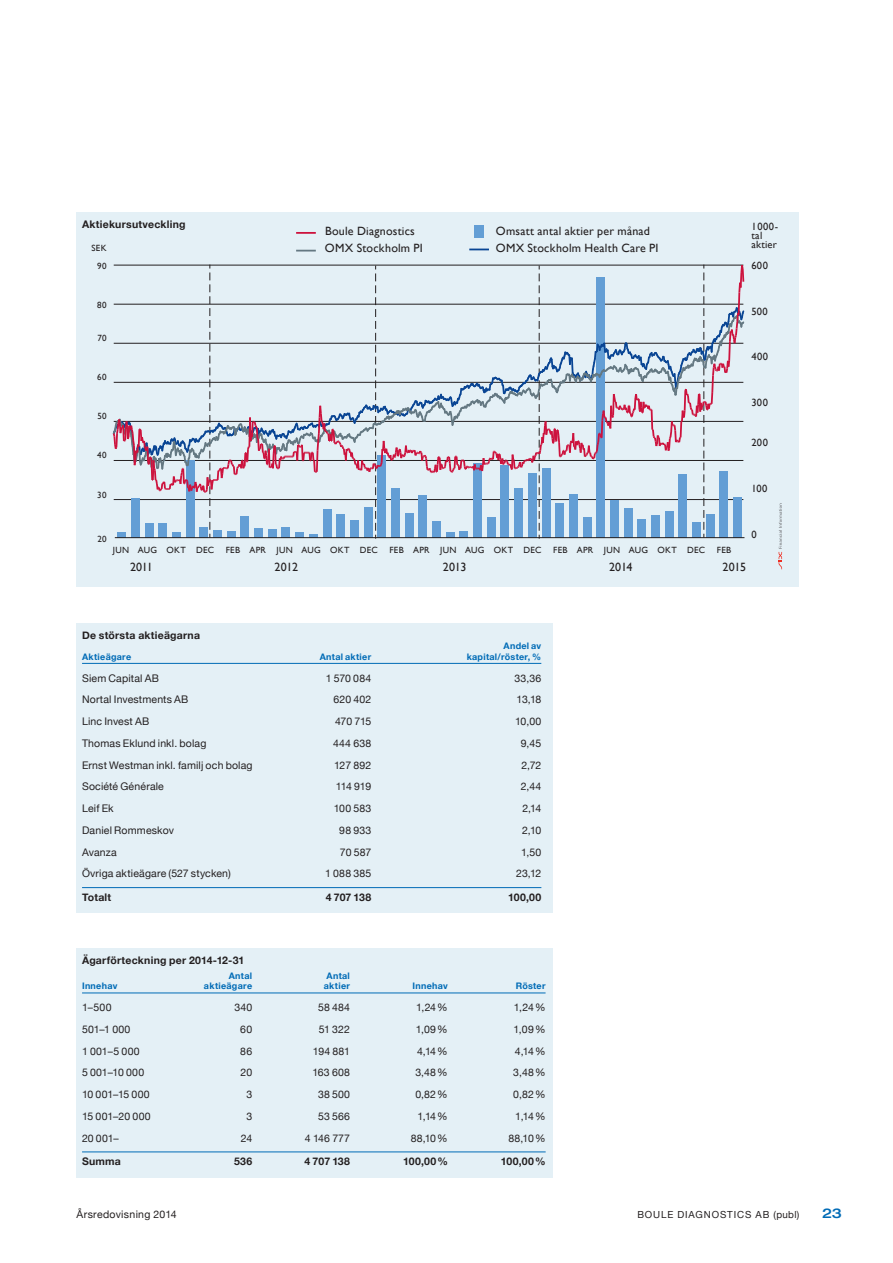
<style>
.page{position:relative;width:893px;height:1263px;background:#fff}
.page>*{position:absolute;margin:0;border:0;box-sizing:border-box;transform-origin:0 0}
.t1{font:500 expanded 13.5px "Helvetica Neue";color:#006bb6}
.t2{font:12px "Gill Sans";letter-spacing:.02em;color:#231f20}
.not_tabell_standard{font:10.5px "Helvetica Neue";letter-spacing:.015em;color:#231f20}
._02_Mellanrubrik_2{font:700 10.5px "Helvetica Neue";letter-spacing:.02em;color:#231f20}
.Not_summa_6t{font:700 10.5px "Helvetica Neue";letter-spacing:.02em;color:#231f20}
.t3{font:10.5px/9px "Gill Sans";letter-spacing:.035em;color:#231f20}
.t4{font:9.75px "Helvetica Neue";letter-spacing:.09em;color:#231f20}
.Not_top_tsek_datum_6{font:700 9px "Helvetica Neue";letter-spacing:.03em;color:#006bb6}
.t5{font:9px "Gill Sans";letter-spacing:.035em;color:#231f20}
</style>
<div class="page">
<div style="left:77px;top:213px;width:722px;height:374px;background:#e4f0f6"></div>
<div style="left:77px;top:948px;width:476px;height:230px;background:#e4f0f6"></div>
<hr style="left:82px;top:993px;width:464px;height:1px;background:#006bb6">
<hr style="left:82px;top:1151px;width:464px;height:1px;background:#006bb6">
<svg style="left:112px;top:264px;width:633px;height:275px"></svg>
<div style="left:475px;top:225px;width:9px;height:13px;background:#639ed5"></div>
<svg style="left:296px;top:250px;width:20px;height:1px"></svg>
<svg style="left:469px;top:249px;width:20px;height:1px"></svg>
<hr style="left:296px;top:232px;width:20px;height:2px;background:#cd123d">
<svg style="left:779px;top:503px;width:3px;height:66px"></svg>
<hr style="left:115px;top:537px;width:629px;height:1px;background:#231f20">
<div style="left:77px;top:623px;width:476px;height:289px;background:#e4f0f6"></div>
<hr style="left:82px;top:663px;width:459px;height:1px;background:#006bb6">
<hr style="left:82px;top:887px;width:459px;height:1px;background:#006bb6">
<p class="_02_Mellanrubrik_2" style="left:82px;top:218px;width:105px">Aktiekursutveckling</p>
<p class="t2" style="left:325px;top:224px;width:91px">Boule Diagnostics</p>
<p class="t2" style="left:496px;top:224px;width:156px">Omsatt antal aktier per månad</p>
<p class="t5" style="left:91px;top:242px;width:17px">SEK</p>
<p class="t2" style="left:325px;top:241px;width:99px">OMX Stockholm PI</p>
<p class="t2" style="left:496px;top:241px;width:164px">OMX Stockholm Health Care PI</p>
<p class="t5" style="left:97px;top:261px;width:11px">90</p>
<p class="t5" style="left:97px;top:300px;width:11px">80</p>
<p class="t5" style="left:98px;top:333px;width:11px">70</p>
<p class="t5" style="left:97px;top:372px;width:11px">60</p>
<p class="t5" style="left:97px;top:411px;width:11px">50</p>
<p class="t5" style="left:97px;top:450px;width:11px">40</p>
<p class="t5" style="left:97px;top:489px;width:11px">30</p>
<p class="t5" style="left:97px;top:534px;width:11px">20</p>
<p class="t5" style="left:113px;top:544px;width:103px">JUN AUG OKT DEC</p>
<p class="t5" style="left:226px;top:544px;width:154px">FEB APR JUN AUG OKT DEC</p>
<p class="t5" style="left:389px;top:544px;width:154px">FEB APR JUN AUG OKT DEC</p>
<p class="t5" style="left:553px;top:544px;width:154px">FEB APR JUN AUG OKT DEC</p>
<p class="t5" style="left:717px;top:544px;width:16px">FEB</p>
<p class="t3" style="left:751px;top:222px;width:28px">1000- tal aktier</p>
<p class="t3" style="left:751px;top:261px;width:18px">600</p>
<p class="t3" style="left:751px;top:307px;width:18px">500</p>
<p class="t3" style="left:751px;top:352px;width:18px">400</p>
<p class="t3" style="left:751px;top:398px;width:18px">300</p>
<p class="t3" style="left:751px;top:439px;width:18px">200</p>
<p class="t3" style="left:751px;top:484px;width:18px">100</p>
<p class="t3" style="left:751px;top:530px;width:7px">0</p>
<p class="t2" style="left:130px;top:560px;width:24px">2011</p>
<p class="t2" style="left:275px;top:560px;width:25px">2012</p>
<p class="t2" style="left:443px;top:560px;width:25px">2013</p>
<p class="t2" style="left:609px;top:560px;width:25px">2014</p>
<p class="t2" style="left:722px;top:560px;width:25px">2015</p>
<p class="_02_Mellanrubrik_2" style="left:82px;top:628px;width:119px">De största aktieägarna</p>
<p class="Not_top_tsek_datum_6" style="left:504px;top:640px;width:39px">Andel av</p>
<p class="Not_top_tsek_datum_6" style="left:82px;top:651px;width:51px">Aktieägare</p>
<p class="Not_top_tsek_datum_6" style="left:320px;top:651px;width:53px">Antal aktier</p>
<p class="Not_top_tsek_datum_6" style="left:467px;top:651px;width:76px">kapital/röster, %</p>
<p class="not_tabell_standard" style="left:82px;top:671px;width:78px">Siem Capital AB</p>
<p class="not_tabell_standard" style="left:326px;top:671px;width:47px">1 570 084</p>
<p class="not_tabell_standard" style="left:514px;top:671px;width:28px">33,36</p>
<p class="not_tabell_standard" style="left:82px;top:693px;width:108px">Nortal Investments AB</p>
<p class="not_tabell_standard" style="left:334px;top:693px;width:39px">620 402</p>
<p class="not_tabell_standard" style="left:517px;top:693px;width:26px">13,18</p>
<p class="not_tabell_standard" style="left:82px;top:715px;width:69px">Linc Invest AB</p>
<p class="not_tabell_standard" style="left:335px;top:715px;width:38px">470 715</p>
<p class="not_tabell_standard" style="left:515px;top:715px;width:28px">10,00</p>
<p class="not_tabell_standard" style="left:82px;top:737px;width:126px">Thomas Eklund inkl. bolag</p>
<p class="not_tabell_standard" style="left:333px;top:737px;width:40px">444 638</p>
<p class="not_tabell_standard" style="left:521px;top:737px;width:22px">9,45</p>
<p class="not_tabell_standard" style="left:82px;top:758px;width:172px">Ernst Westman inkl. familj och bolag</p>
<p class="not_tabell_standard" style="left:334px;top:758px;width:39px">127 892</p>
<p class="not_tabell_standard" style="left:521px;top:758px;width:21px">2,72</p>
<p class="not_tabell_standard" style="left:82px;top:780px;width:83px">Société Générale</p>
<p class="not_tabell_standard" style="left:336px;top:780px;width:37px">114 919</p>
<p class="not_tabell_standard" style="left:521px;top:780px;width:22px">2,44</p>
<p class="not_tabell_standard" style="left:82px;top:802px;width:33px">Leif Ek</p>
<p class="not_tabell_standard" style="left:334px;top:802px;width:39px">100 583</p>
<p class="not_tabell_standard" style="left:522px;top:802px;width:20px">2,14</p>
<p class="not_tabell_standard" style="left:82px;top:824px;width:93px">Daniel Rommeskov</p>
<p class="not_tabell_standard" style="left:339px;top:824px;width:33px">98 933</p>
<p class="not_tabell_standard" style="left:522px;top:824px;width:21px">2,10</p>
<p class="not_tabell_standard" style="left:82px;top:845px;width:36px">Avanza</p>
<p class="not_tabell_standard" style="left:340px;top:845px;width:33px">70 587</p>
<p class="not_tabell_standard" style="left:521px;top:845px;width:22px">1,50</p>
<p class="not_tabell_standard" style="left:82px;top:867px;width:150px">Övriga aktieägare (527 stycken)</p>
<p class="not_tabell_standard" style="left:325px;top:867px;width:48px">1 088 385</p>
<p class="not_tabell_standard" style="left:516px;top:867px;width:27px">23,12</p>
<p class="Not_summa_6t" style="left:82px;top:890px;width:31px">Totalt</p>
<p class="Not_summa_6t" style="left:326px;top:890px;width:47px">4 707 138</p>
<p class="Not_summa_6t" style="left:508px;top:890px;width:35px">100,00</p>
<p class="_02_Mellanrubrik_2" style="left:82px;top:954px;width:164px">Ägarförteckning per 2014-12-31</p>
<p class="Not_top_tsek_datum_6" style="left:229px;top:970px;width:25px">Antal</p>
<p class="Not_top_tsek_datum_6" style="left:327px;top:970px;width:25px">Antal</p>
<p class="Not_top_tsek_datum_6" style="left:82px;top:980px;width:37px">Innehav</p>
<p class="Not_top_tsek_datum_6" style="left:204px;top:980px;width:50px">aktieägare</p>
<p class="Not_top_tsek_datum_6" style="left:324px;top:980px;width:28px">aktier</p>
<p class="Not_top_tsek_datum_6" style="left:412px;top:980px;width:37px">Innehav</p>
<p class="Not_top_tsek_datum_6" style="left:516px;top:980px;width:31px">Röster</p>
<p class="not_tabell_standard" style="left:82px;top:1001px;width:31px">1–500</p>
<p class="not_tabell_standard" style="left:234px;top:1001px;width:19px">340</p>
<p class="not_tabell_standard" style="left:318px;top:1001px;width:33px">58 484</p>
<p class="not_tabell_standard" style="left:416px;top:1001px;width:33px">1,24%</p>
<p class="not_tabell_standard" style="left:514px;top:1001px;width:33px">1,24%</p>
<p class="not_tabell_standard" style="left:82px;top:1023px;width:50px">501–1 000</p>
<p class="not_tabell_standard" style="left:240px;top:1023px;width:13px">60</p>
<p class="not_tabell_standard" style="left:319px;top:1023px;width:33px">51 322</p>
<p class="not_tabell_standard" style="left:416px;top:1023px;width:33px">1,09%</p>
<p class="not_tabell_standard" style="left:514px;top:1023px;width:33px">1,09%</p>
<p class="not_tabell_standard" style="left:82px;top:1044px;width:59px">1 001–5 000</p>
<p class="not_tabell_standard" style="left:240px;top:1044px;width:13px">86</p>
<p class="not_tabell_standard" style="left:313px;top:1044px;width:39px">194 881</p>
<p class="not_tabell_standard" style="left:417px;top:1044px;width:32px">4,14%</p>
<p class="not_tabell_standard" style="left:515px;top:1044px;width:32px">4,14%</p>
<p class="not_tabell_standard" style="left:82px;top:1066px;width:64px">5 001–10 000</p>
<p class="not_tabell_standard" style="left:241px;top:1066px;width:13px">20</p>
<p class="not_tabell_standard" style="left:312px;top:1066px;width:39px">163 608</p>
<p class="not_tabell_standard" style="left:415px;top:1066px;width:34px">3,48%</p>
<p class="not_tabell_standard" style="left:513px;top:1066px;width:34px">3,48%</p>
<p class="not_tabell_standard" style="left:82px;top:1088px;width:69px">10 001–15 000</p>
<p class="not_tabell_standard" style="left:246px;top:1088px;width:7px">3</p>
<p class="not_tabell_standard" style="left:318px;top:1088px;width:33px">38 500</p>
<p class="not_tabell_standard" style="left:415px;top:1088px;width:34px">0,82%</p>
<p class="not_tabell_standard" style="left:513px;top:1088px;width:34px">0,82%</p>
<p class="not_tabell_standard" style="left:82px;top:1110px;width:70px">15 001–20 000</p>
<p class="not_tabell_standard" style="left:246px;top:1110px;width:7px">3</p>
<p class="not_tabell_standard" style="left:318px;top:1110px;width:33px">53 566</p>
<p class="not_tabell_standard" style="left:418px;top:1110px;width:32px">1,14 %</p>
<p class="not_tabell_standard" style="left:515px;top:1110px;width:32px">1,14 %</p>
<p class="not_tabell_standard" style="left:82px;top:1131px;width:38px">20 001–</p>
<p class="not_tabell_standard" style="left:241px;top:1131px;width:13px">24</p>
<p class="not_tabell_standard" style="left:305px;top:1131px;width:47px">4 146 777</p>
<p class="not_tabell_standard" style="left:411px;top:1131px;width:39px">88,10%</p>
<p class="not_tabell_standard" style="left:508px;top:1131px;width:39px">88,10%</p>
<p class="Not_summa_6t" style="left:82px;top:1155px;width:40px">Summa</p>
<p class="Not_summa_6t" style="left:234px;top:1155px;width:20px">536</p>
<p class="Not_summa_6t" style="left:304px;top:1155px;width:47px">4 707 138</p>
<p class="Not_summa_6t" style="left:403px;top:1155px;width:46px">100,00%</p>
<p class="Not_summa_6t" style="left:501px;top:1155px;width:46px">100,00%</p>
<p class="not_tabell_standard" style="left:77px;top:1208px;width:102px">Årsredovisning 2014</p>
<p class="t4" style="left:637px;top:1208px;width:164px">BOULE DIAGNOSTICS AB (publ)</p>
<p class="t1" style="left:822px;top:1205px;width:21px">23</p>
</div>
